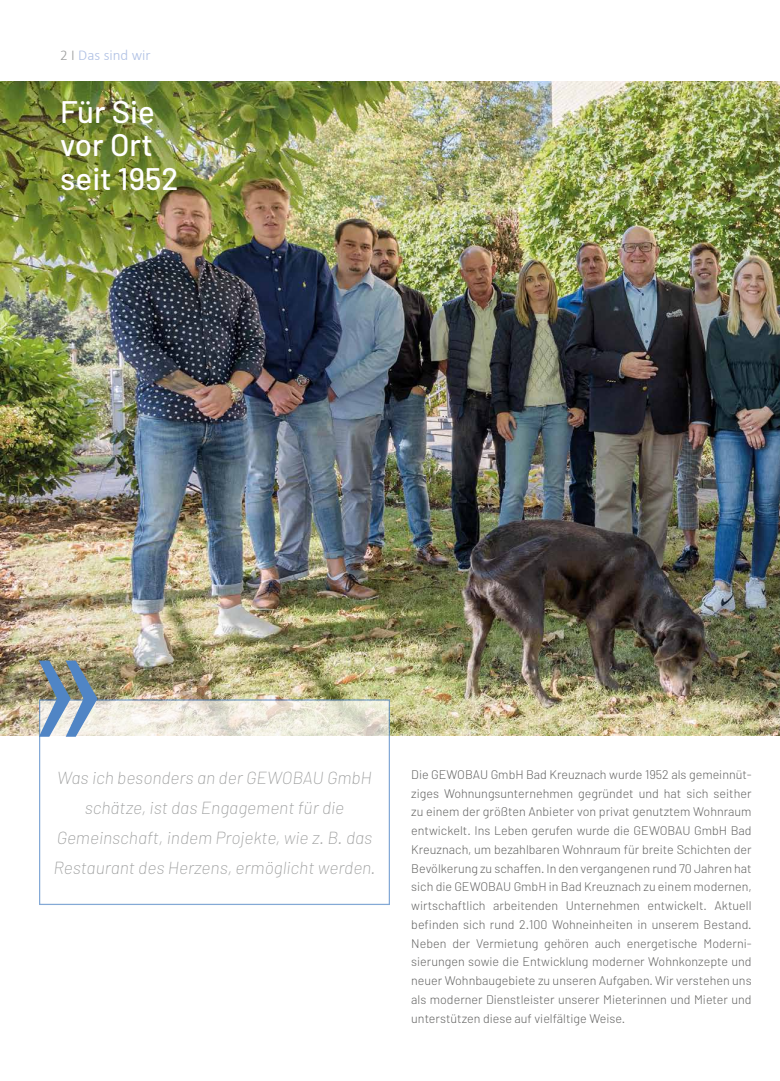
<style>
.page{position:relative;width:780px;height:1081px;background:#fff}
.page>*{position:absolute;margin:0;border:0;box-sizing:border-box;transform-origin:0 0}
.t1{font:171px "Arial Narrow";color:#5085c5}
.t2{font:500 31.25px/33.1px "Barlow";color:#fff}
.t3{font:italic 200 17.5px/30px "Barlow";color:#9c9d9d;text-align:center}
.t4{font:300 15px "Calibri";color:#afc0e4}
.t5{font:300 12.5px/18.8px "Barlow";color:#636362;text-align:justify}
.s1{color:#9c9d9d}
</style>
<div class="page">
<img style="left:0;top:81px;width:780px;height:655px">
<svg style="left:39px;top:699px;width:351px;height:206px"></svg>
<p class="t4" style="left:60px;top:46px;width:92px"><span class="s1">2 I</span> Das sind wir</p>
<h2 class="t2" style="left:60px;top:95px;width:120px">Für Sie vor Ort seit 1952</h2>
<h1 class="t1" style="left:30px;top:557px;width:79px">»</h1>
<h3 class="t3" style="left:53px;top:762px;width:324px">Was ich besonders an der GEWOBAU GmbH schätze, ist das Engagement für die Gemeinschaft, indem Projekte, wie z. B. das Restaurant des Herzens, ermöglicht werden.</h3>
<p class="t5" style="left:411px;top:765px;width:342px">Die GEWOBAU GmbH Bad Kreuznach wurde 1952 als gemeinnüt&shy;ziges Wohnungsunternehmen gegründet und hat sich seither zu einem der größten Anbieter von privat genutztem Wohnraum entwickelt. Ins Leben gerufen wurde die GEWOBAU GmbH Bad Kreuznach, um bezahlbaren Wohnraum für breite Schichten der Bevölkerung zu schaffen. In den vergangenen rund 70 Jahren hat sich die GEWOBAU GmbH in Bad Kreuznach zu einem modernen, wirtschaftlich arbeitenden Unternehmen entwickelt. Aktuell befinden sich rund 2.100 Wohneinheiten in unserem Bestand.<br>Neben der Vermietung gehören auch energetische Moderni&shy;sierungen sowie die Entwicklung moderner Wohnkonzepte und neuer Wohnbaugebiete zu unseren Aufgaben. Wir verstehen uns als moderner Dienstleister unserer Mieterinnen und Mieter und unterstützen diese auf vielfältige Weise.</p>
</div>
